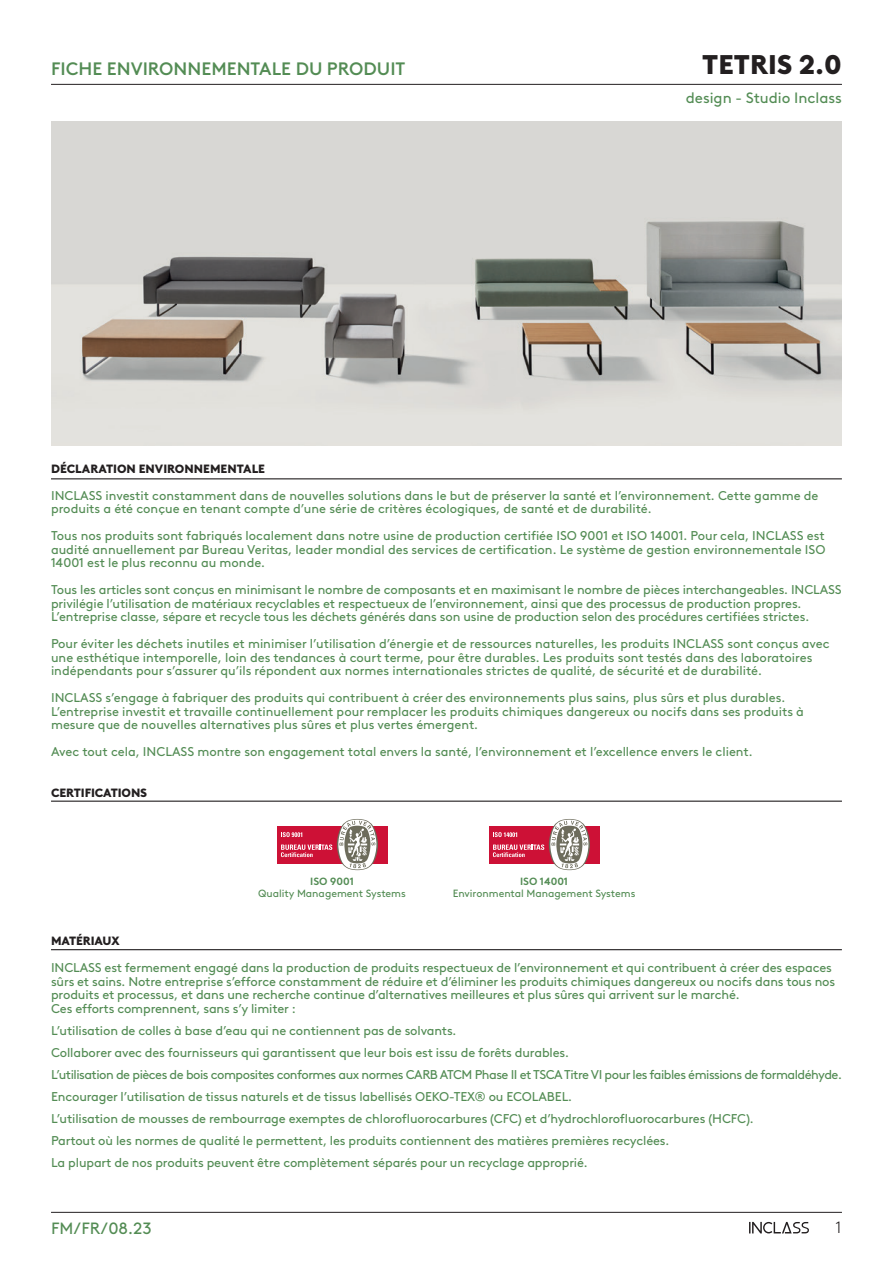
<style>
.page{position:relative;width:893px;height:1263px;background:#fff}
.page>*{position:absolute;margin:0;border:0;box-sizing:border-box;transform-origin:0 0}
.t1{font:900 27px "Brown LL";color:#231f20}
.t2{font:500 18px "Brown LL";color:#538c54}
.t3{font:16.35px "Brown LL";color:#538c54}
.t4{font:300 16.35px "Brown LL";color:#231f20}
.t5{font:15px "Brown LL";color:#538c54}
.Texto_continuo{font:12.75px/13.5px "Brown LL";letter-spacing:-.01em;color:#538c54}
.Texto_continuo-2{font:12.75px "Brown LL";letter-spacing:-.04em;color:#538c54}
.Titulos{font:900 12px "Brown LL";letter-spacing:-.01em;color:#231f20}
.Texto_continuo-3{font:10.5px/12px "Brown LL";color:#538c54;text-align:center}
.s1{font-weight:700}
</style>
<div class="page">
<hr style="left:51px;top:1212px;width:791px;height:1px;background:#231f20">
<svg style="left:749px;top:1222px;width:60px;height:11px"></svg>
<hr style="left:51px;top:84px;width:791px;height:1px;background:#231f20">
<img style="left:51px;top:122px;width:791px;height:324px">
<hr style="left:51px;top:478px;width:791px;height:1px;background:#231f20">
<hr style="left:51px;top:949px;width:791px;height:1px;background:#231f20">
<hr style="left:51px;top:801px;width:791px;height:1px;background:#231f20">
<div style="left:489px;top:826px;width:110px;height:37px;background:#cd1136"></div>
<svg style="left:493px;top:819px;width:97px;height:51px"></svg>
<div style="left:277px;top:826px;width:110px;height:37px;background:#cd1136"></div>
<svg style="left:281px;top:819px;width:97px;height:51px"></svg>
<h2 class="t2" style="left:51px;top:55px;width:356px">FICHE ENVIRONNEMENTALE DU PRODUIT</h2>
<h1 class="t1" style="left:702px;top:44px;width:141px">TETRIS 2.0</h1>
<p class="t5" style="left:686px;top:86px;width:158px">design - Studio Inclass</p>
<p class="Titulos" style="left:51px;top:459px;width:216px">DÉCLARATION ENVIRONNEMENTALE</p>
<p class="Texto_continuo" style="left:51px;top:487px;width:769px">INCLASS investit constamment dans de nouvelles solutions dans le but de préserver la santé et l’environnement. Cette gamme de produits a été conçue en tenant compte d’une série de critères écologiques, de santé et de durabilité.</p>
<p class="Texto_continuo" style="left:51px;top:528px;width:776px;text-align:justify">Tous nos produits sont fabriqués localement dans notre usine de production certifiée ISO 9001 et ISO 14001. Pour cela, INCLASS est audité annuellement par Bureau Veritas, leader mondial des services de certification. Le système de gestion environnementale ISO 14001 est le plus reconnu au monde.</p>
<p class="Texto_continuo" style="left:51px;top:582px;width:792px">Tous les articles sont conçus en minimisant le nombre de composants et en maximisant le nombre de pièces interchangeables. INCLASS privilégie l’utilisation de matériaux recyclables et respectueux de l’environnement, ainsi que des processus de production propres.<br>L’entreprise classe, sépare et recycle tous les déchets générés dans son usine de production selon des procédures certifiées strictes.</p>
<p class="Texto_continuo" style="left:51px;top:636px;width:780px">Pour éviter les déchets inutiles et minimiser l’utilisation d’énergie et de ressources naturelles, les produits INCLASS sont conçus avec une esthétique intemporelle, loin des tendances à court terme, pour être durables. Les produits sont testés dans des laboratoires indépendants pour s’assurer qu’ils répondent aux normes internationales strictes de qualité, de sécurité et de durabilité.</p>
<p class="Texto_continuo" style="left:51px;top:690px;width:754px">INCLASS s’engage à fabriquer des produits qui contribuent à créer des environnements plus sains, plus sûrs et plus durables.<br>L’entreprise investit et travaille continuellement pour remplacer les produits chimiques dangereux ou nocifs dans ses produits à mesure que de nouvelles alternatives plus sûres et plus vertes émergent.</p>
<p class="Texto_continuo" style="left:51px;top:744px;width:703px">Avec tout cela, INCLASS montre son engagement total envers la santé, l’environnement et l’excellence envers le client.</p>
<p class="Titulos" style="left:51px;top:783px;width:98px">CERTIFICATIONS</p>
<p class="Texto_continuo-3" style="left:258px;top:875px;width:149px"><span class="s1">ISO 9001<br></span>Quality Management Systems</p>
<p class="Texto_continuo-3" style="left:453px;top:875px;width:184px"><span class="s1">ISO 14001<br></span>Environmental Management Systems</p>
<p class="Titulos" style="left:51px;top:931px;width:70px">MATÉRIAUX</p>
<p class="Texto_continuo" style="left:51px;top:960px;width:786px">INCLASS est fermement engagé dans la production de produits respectueux de l’environnement et qui contribuent à créer des espaces sûrs et sains. Notre entreprise s’efforce constamment de réduire et d’éliminer les produits chimiques dangereux ou nocifs dans tous nos produits et processus, et dans une recherche continue d’alternatives meilleures et plus sûres qui arrivent sur le marché.</p>
<p class="Texto_continuo" style="left:51px;top:1000px;width:246px">Ces efforts comprennent, sans s’y limiter :</p>
<p class="Texto_continuo" style="left:51px;top:1022px;width:407px">L’utilisation de colles à base d’eau qui ne contiennent pas de solvants.</p>
<p class="Texto_continuo" style="left:51px;top:1044px;width:519px">Collaborer avec des fournisseurs qui garantissent que leur bois est issu de forêts durables.</p>
<p class="Texto_continuo-2" style="left:51px;top:1065px;width:792px">L’utilisation de pièces de bois composites conformes aux normes CARB ATCM Phase II et TSCA Titre VI pour les faibles émissions de formaldéhyde.</p>
<p class="Texto_continuo" style="left:51px;top:1088px;width:523px">Encourager l’utilisation de tissus naturels et de tissus labellisés OEKO-TEX® ou ECOLABEL.</p>
<p class="Texto_continuo" style="left:51px;top:1110px;width:704px">L’utilisation de mousses de rembourrage exemptes de chlorofluorocarbures (CFC) et d’hydrochlorofluorocarbures (HCFC).</p>
<p class="Texto_continuo" style="left:51px;top:1132px;width:620px">Partout où les normes de qualité le permettent, les produits contiennent des matières premières recyclées.</p>
<p class="Texto_continuo" style="left:51px;top:1154px;width:538px">La plupart de nos produits peuvent être complètement séparés pour un recyclage approprié.</p>
<p class="t3" style="left:51px;top:1216px;width:102px">FM/FR/08.23</p>
<p class="t4" style="left:836px;top:1216px;width:7px">1</p>
</div>
